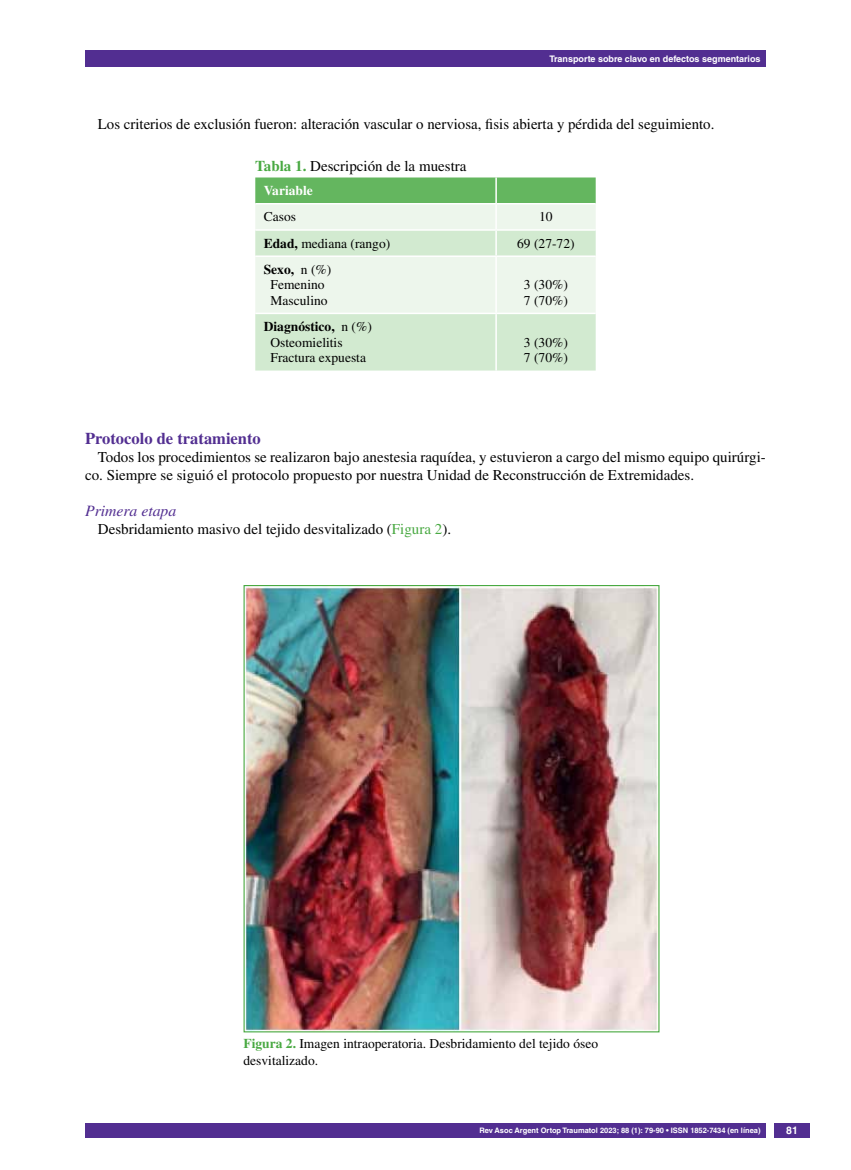
<style>
.page{position:relative;width:851px;height:1170px;background:#fff}
.page>*{position:absolute;margin:0;border:0;box-sizing:border-box;transform-origin:0 0}
.t1{font:700 16.5px "Times LT Std";color:#522e91}
.t2{font:italic 15.75px "Times LT Std";color:#522e91}
.t3{font:15px/18px "Times LT Std";color:#000}
.t4{font:13.5px/15.5px "Times LT Std";color:#000}
.t5{font:700 13.5px "Times LT Std";color:#fff}
.t6{font:700 10.5px "Helvetica LT Std";color:#fff}
.t7{font:700 9px "Helvetica LT Std";color:#fff}
.t8{font:700 7.5px "Helvetica LT Std";color:#fff}
.s1{font-weight:700;color:#49a942}
.s2{font-weight:700}
.s3{color:#49a942}
</style>
<div class="page">
<div style="left:85px;top:50px;width:680px;height:17px;background:#522e91"></div>
<div style="left:85px;top:1123px;width:680px;height:14px;background:#522e91"></div>
<div style="left:774px;top:1123px;width:35px;height:14px;background:#522e91"></div>
<svg style="left:255px;top:177px;width:340px;height:52px;background:#a8d6a6"></svg>
<svg style="left:255px;top:231px;width:340px;height:139px;background:#ddeedb"></svg>
<hr style="left:495px;top:177px;width:2px;height:26px;background:#fff">
<hr style="left:255px;top:203px;width:241px;height:1px;background:#fff">
<hr style="left:496px;top:203px;width:99px;height:1px;background:#fff">
<hr style="left:495px;top:204px;width:2px;height:25px;background:#fff">
<hr style="left:495px;top:231px;width:2px;height:24px;background:#fff">
<hr style="left:255px;top:255px;width:241px;height:2px;background:#fff">
<hr style="left:496px;top:255px;width:99px;height:2px;background:#fff">
<hr style="left:495px;top:257px;width:2px;height:55px;background:#fff">
<hr style="left:255px;top:312px;width:241px;height:2px;background:#fff">
<hr style="left:496px;top:312px;width:99px;height:2px;background:#fff">
<hr style="left:495px;top:314px;width:2px;height:56px;background:#fff">
<img style="left:245px;top:587px;width:412px;height:443px">
<p class="t7" style="left:549px;top:53px;width:213px">Transporte sobre clavo en defectos segmentarios</p>
<p class="t3" style="left:98px;top:115px;width:618px">Los criterios de exclusión fueron: alteración vascular o nerviosa, fisis abierta y pérdida del seguimiento.</p>
<p class="t3" style="left:255px;top:157px;width:213px"><span class="s1">Tabla 1.</span> Descripción de la muestra</p>
<p class="t5" style="left:264px;top:182px;width:51px">Variable</p>
<p class="t4" style="left:264px;top:209px;width:34px">Casos</p>
<p class="t4" style="left:539px;top:209px;width:15px">10</p>
<p class="t4" style="left:264px;top:235px;width:128px"><span class="s2">Edad,</span> mediana (rango)</p>
<p class="t4" style="left:517px;top:235px;width:59px">69 (27-72)</p>
<p class="t4" style="left:264px;top:261px;width:69px;text-align:center"><span class="s2">Sexo,</span> n (%)<br>Femenino<br>Masculino</p>
<p class="t4" style="left:524px;top:277px;width:45px">3 (30%)<br>7 (70%)</p>
<p class="t4" style="left:270px;top:319px;width:103px;text-indent:-7px"><span class="s2">Diagnóstico,</span> n (%)<br>Osteomielitis<br>Fractura expuesta</p>
<p class="t4" style="left:524px;top:334px;width:45px">3 (30%)<br>7 (70%)</p>
<p class="t1" style="left:85px;top:428px;width:177px">Protocolo de tratamiento</p>
<p class="t3" style="left:85px;top:448px;width:682px;text-indent:13px">Todos los procedimientos se realizaron bajo anestesia raquídea, y estuvieron a cargo del mismo equipo quirúrgi&shy;co. Siempre se siguió el protocolo propuesto por nuestra Unidad de Reconstrucción de Extremidades.</p>
<p class="t2" style="left:85px;top:502px;width:93px">Primera etapa</p>
<p class="t3" style="left:98px;top:520px;width:355px">Desbridamiento masivo del tejido desvitalizado (<span class="s3">Figura 2</span>).</p>
<p class="t4" style="left:243px;top:1035px;width:356px;line-height:16.2px"><span class="s1">Figura 2.</span> Imagen intraoperatoria. Desbridamiento del tejido óseo desvitalizado.</p>
<p class="t8" style="left:479px;top:1125px;width:282px">Rev Asoc Argent Ortop Traumatol 2023; 88 (1): 79-90 • ISSN 1852-7434 (en línea)</p>
<p class="t6" style="left:786px;top:1124px;width:13px">81</p>
</div>
